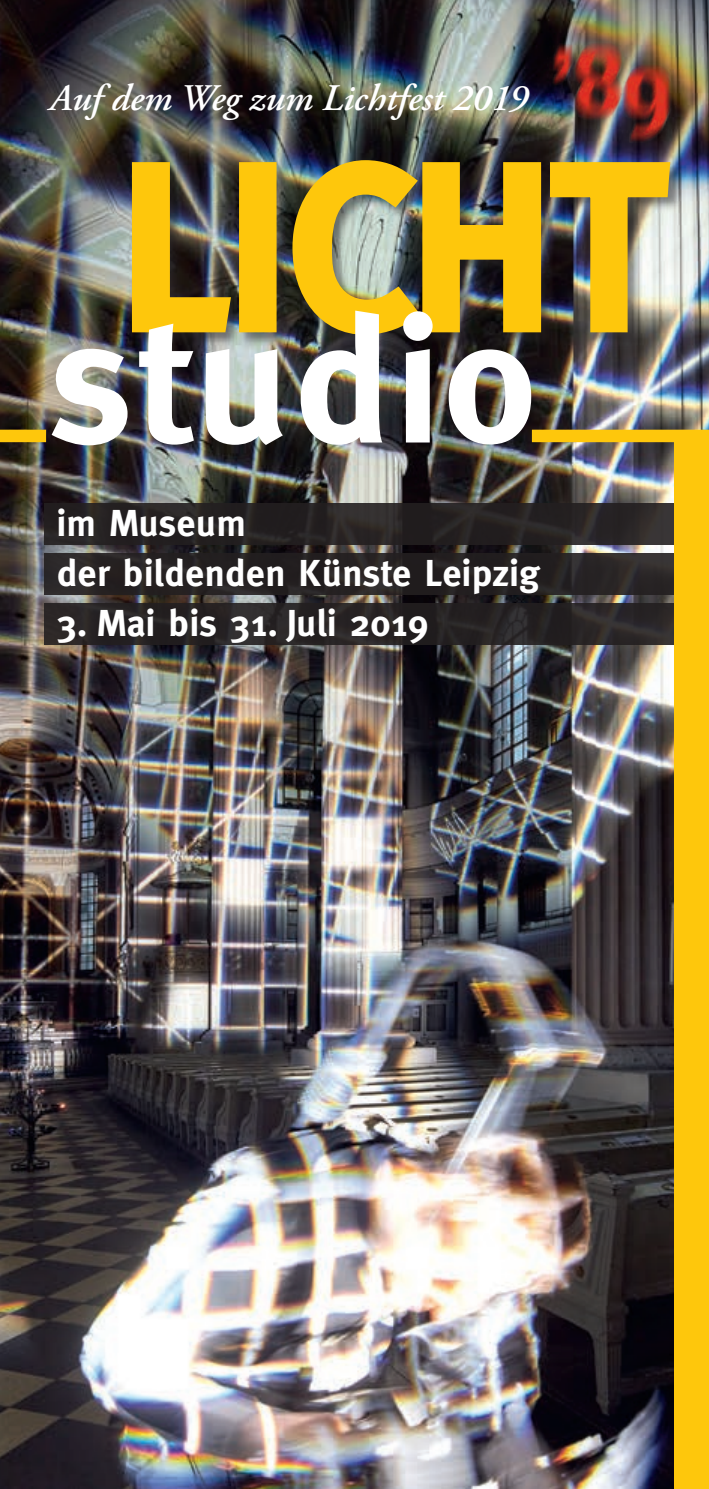
<style>
.page{position:relative;width:709px;height:1489px;background:#fff}
.page>*{position:absolute;margin:0;border:0;box-sizing:border-box;transform-origin:0 0}
.t1{font:700 178.25px "Meta";letter-spacing:.02em;color:#fff}
.t2{font:700 37.5px/50px "Meta";letter-spacing:.01em;color:#fff}
.t3{font:italic 600 37.5px "Adobe Garamond Pro";color:#fff}
</style>
<div class="page">
<img style="left:0;top:0;width:708px;height:1488px">
<img style="left:547px;top:34px;width:128px;height:112px">
<div style="left:131px;top:159px;width:553px;height:190px;background:#231f20;opacity:.53"></div>
<img style="left:122px;top:150px;width:558px;height:195px">
<div style="left:44px;top:503px;width:638px;height:41px;background:#231f20"></div>
<div style="left:44px;top:553px;width:638px;height:41px;background:#231f20"></div>
<div style="left:44px;top:603px;width:643px;height:41px;background:#231f20"></div>
<div style="left:674px;top:437px;width:34px;height:1051px;background:#fec70c"></div>
<div style="left:531px;top:429px;width:177px;height:13px;background:#fec70c"></div>
<div style="left:0;top:429px;width:46px;height:13px;background:#fec70c"></div>
<p class="t3" style="left:50px;top:77px;width:480px">Auf dem Weg zum Lichtfest 2019</p>
<h1 class="t1" style="left:50px;top:277px;width:488px">studio</h1>
<p class="t2" style="left:57px;top:498px;width:484px">im Museum<br>der bildenden Künste Leipzig</p>
<p class="t2" style="left:57px;top:598px;width:373px">3. Mai bis 31. Juli 2019</p>
</div>
